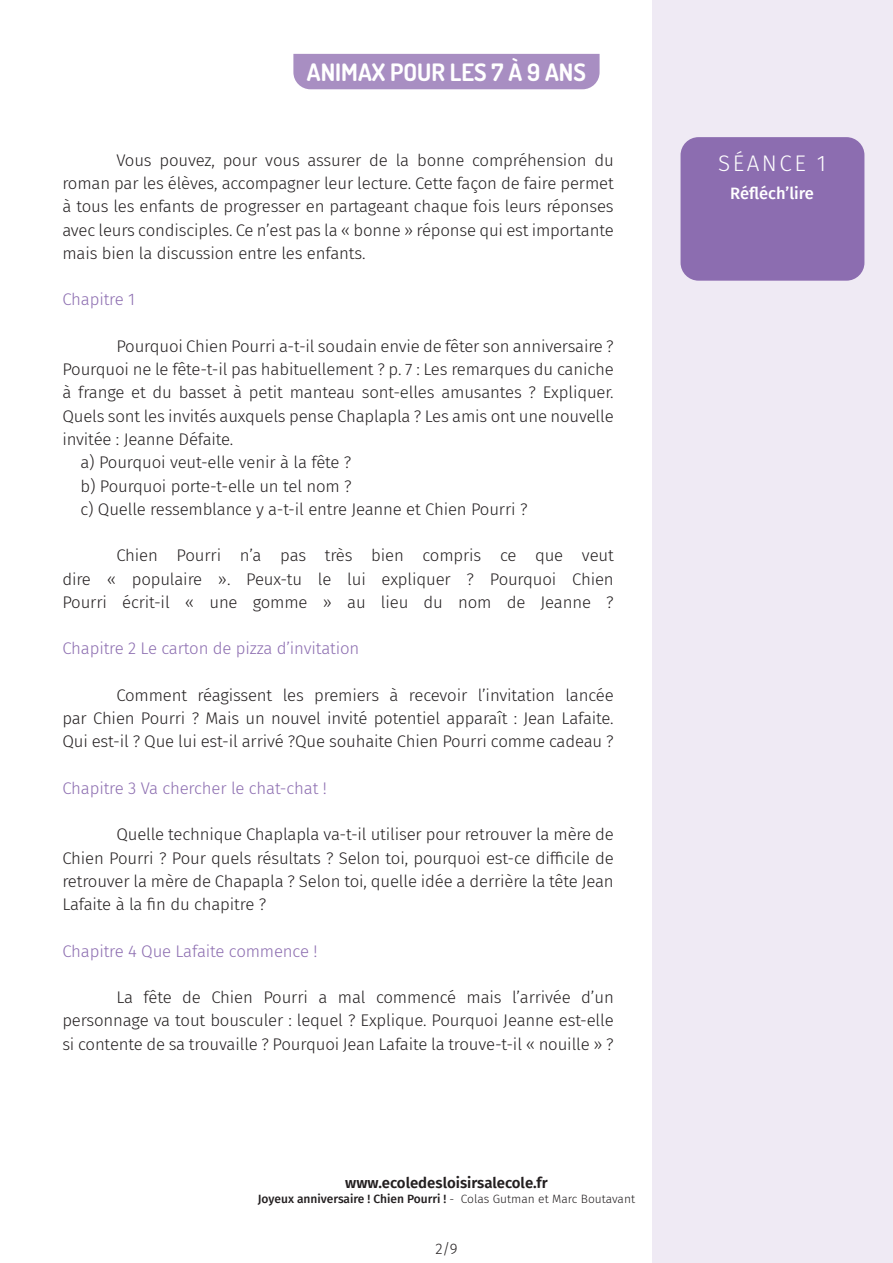
<style>
.page{position:relative;width:893px;height:1263px;background:#fff}
.page>*{position:absolute;margin:0;border:0;box-sizing:border-box;transform-origin:0 0}
.t1{font:700 24px "Dosis";color:#fff}
.t2{font:300 22.5px "Fira Sans";letter-spacing:.11em;color:#fff}
.TC{font:300 16.8px/23.2px "Fira Sans";letter-spacing:-.01em;color:#231f20;text-align:justify}
.TC-2{font:300 16.8px "Fira Sans";letter-spacing:-.01em;color:#8c6db0}
.t3{font:500 16.5px "Fira Sans";color:#fff}
.t4{font:600 15px "Fira Sans";color:#231f20}
.t5{font:300 15px "Fira Sans";color:#231f20}
.t6{font:500 12px "Fira Sans";color:#231f20}
.s1{font-weight:300}
</style>
<div class="page">
<div style="left:652px;top:0;width:241px;height:1263px;background:#efeaf4"></div>
<div style="left:293px;top:54px;width:307px;height:35px;background:#a88ec2"></div>
<div style="left:680px;top:137px;width:184px;height:144px;background:#8c6db0;border-radius:18px"></div>
<p class="t1" style="left:307px;top:57px;width:280px">ANIMAX POUR LES 7 À 9 ANS</p>
<p class="TC" style="left:62px;top:148px;width:553px;text-indent:54px">Vous pouvez, pour vous assurer de la bonne compréhension du roman par les élèves, accompagner leur lecture. Cette façon de faire permet à tous les enfants de progresser en partageant chaque fois leurs réponses avec leurs condisciples. Ce n’est pas la « bonne » réponse qui est importante mais bien la discussion entre les enfants.</p>
<p class="TC-2" style="left:62px;top:288px;width:74px">Chapitre 1</p>
<p class="TC" style="left:62px;top:334px;width:553px;text-indent:54px">Pourquoi Chien Pourri a-t-il soudain envie de fêter son anniversaire ?<br>Pourquoi ne le fête-t-il pas habituellement ? p. 7 : Les remarques du caniche à frange et du basset à petit manteau sont-elles amusantes ? Expliquer.<br>Quels sont les invités auxquels pense Chaplapla ? Les amis ont une nouvelle invitée : Jeanne Défaite.</p>
<p class="TC" style="left:80px;top:451px;width:273px">a) Pourquoi veut-elle venir à la fête ?</p>
<p class="TC" style="left:80px;top:474px;width:273px">b) Pourquoi porte-t-elle un tel nom ?</p>
<p class="TC" style="left:80px;top:497px;width:449px">c) Quelle ressemblance y a-t-il entre Jeanne et Chien Pourri ?</p>
<p class="TC" style="left:62px;top:544px;width:553px;text-indent:54px">Chien Pourri n’a pas très bien compris ce que veut dire « populaire ». Peux-tu le lui expliquer ? Pourquoi Chien Pourri écrit-il « une gomme » au lieu du nom de Jeanne ?</p>
<p class="TC-2" style="left:62px;top:636px;width:298px">Chapitre 2 Le carton de pizza d’invitation</p>
<p class="TC" style="left:62px;top:683px;width:553px;text-align:right">Comment réagissent les premiers à recevoir l’invitation lancée<br>par Chien Pourri ? Mais un nouvel invité potentiel apparaît : Jean Lafaite.</p>
<p class="TC" style="left:62px;top:730px;width:553px">Qui est-il ? Que lui est-il arrivé ?Que souhaite Chien Pourri comme cadeau ?</p>
<p class="TC-2" style="left:62px;top:776px;width:266px">Chapitre 3 Va chercher le chat-chat !</p>
<p class="TC" style="left:62px;top:823px;width:553px;text-indent:54px">Quelle technique Chaplapla va-t-il utiliser pour retrouver la mère de Chien Pourri ? Pour quels résultats ? Selon toi, pourquoi est-ce difficile de retrouver la mère de Chapapla ? Selon toi, quelle idée a derrière la tête Jean Lafaite à la fin du chapitre ?</p>
<p class="TC-2" style="left:62px;top:939px;width:257px">Chapitre 4 Que Lafaite commence !</p>
<p class="TC" style="left:62px;top:985px;width:553px;text-indent:54px">La fête de Chien Pourri a mal commencé mais l’arrivée d’un personnage va tout bousculer : lequel ? Explique. Pourquoi Jeanne est-elle si contente de sa trouvaille ? Pourquoi Jean Lafaite la trouve-t-il « nouille » ?</p>
<p class="t4" style="left:345px;top:1171px;width:204px">www.ecoledesloisirsalecole.fr</p>
<p class="t6" style="left:258px;top:1189px;width:379px">Joyeux anniversaire ! Chien Pourri ! <span class="s1">- Colas Gutman et Marc Boutavant</span></p>
<p class="t5" style="left:435px;top:1238px;width:24px">2/9</p>
<p class="t2" style="left:718px;top:147px;width:109px">SÉANCE 1</p>
<p class="t3" style="left:730px;top:180px;width:85px">Réfléch’lire</p>
</div>
